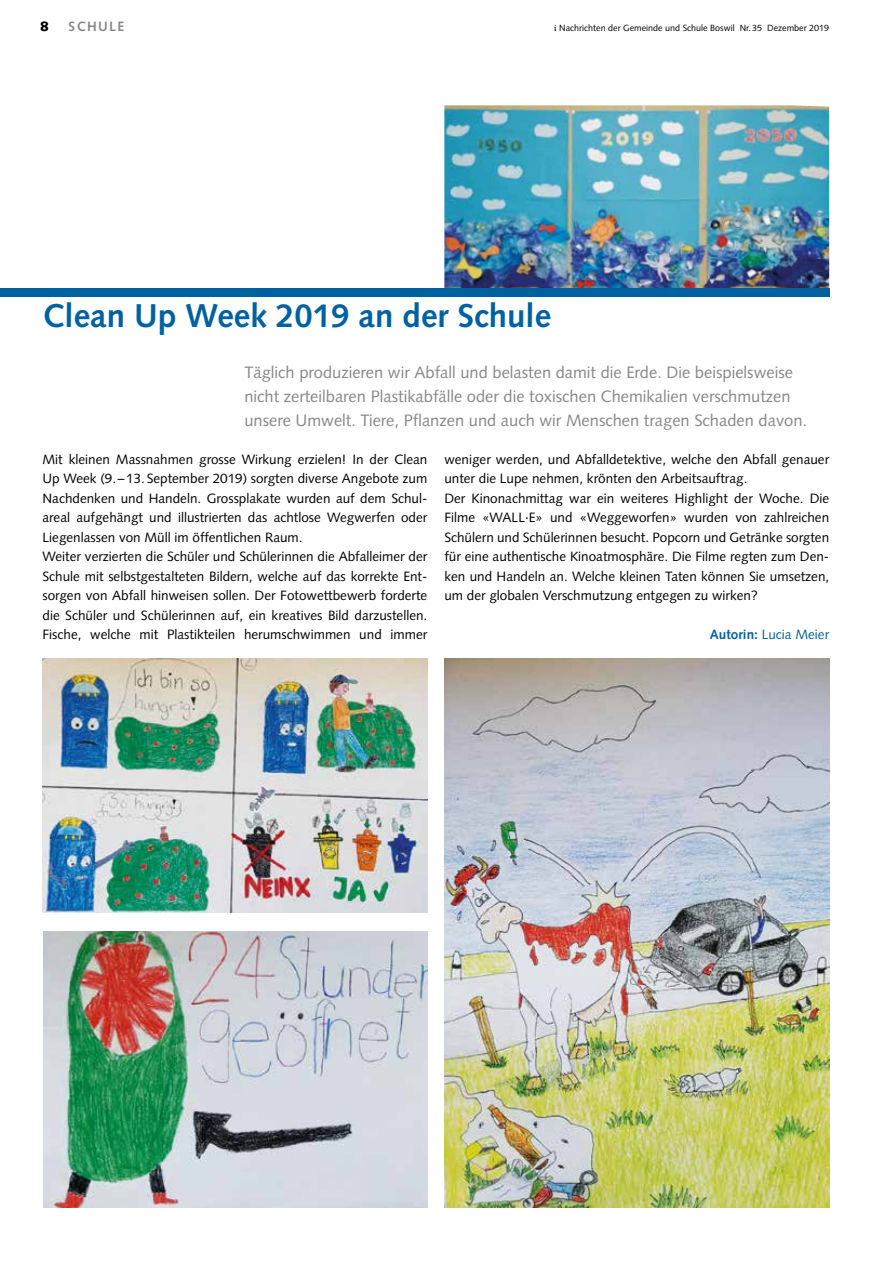
<style>
.page{position:relative;width:893px;height:1263px;background:#fff}
.page>*{position:absolute;margin:0;border:0;box-sizing:border-box;transform-origin:0 0}
.t1{font:700 33px "Syntax";color:#0061a1}
.t2{font:16.5px/24px "Syntax";color:#878787}
.t3{font:13.5px/19.5px "Syntax";color:#000}
.t4{font:13.5px "Syntax";color:#0061a1}
.t5{font:700 13.5px "Syntax";letter-spacing:.1em;color:#878787}
.t6{font:900 13.5px "Syntax";color:#000}
.t7{font:9px "Syntax";color:#000}
.s1{font-family:"Utopia Std"}
.s2{font-weight:700}
</style>
<div class="page">
<div style="left:0;top:288px;width:829px;height:9px;background:#0061a1"></div>
<img style="left:43px;top:659px;width:384px;height:253px">
<img style="left:43px;top:932px;width:384px;height:276px">
<img style="left:444px;top:659px;width:385px;height:549px">
<img style="left:444px;top:105px;width:385px;height:183px">
<p class="t6" style="left:40px;top:18px;width:10px">8</p>
<p class="t5" style="left:69px;top:19px;width:57px">SCHULE</p>
<p class="t7" style="left:554px;top:23px;width:276px"><span class="s1">i</span> Nachrichten der Gemeinde und Schule Boswil Nr.35 Dezember 2019</p>
<h1 class="t1" style="left:43px;top:297px;width:510px">Clean Up Week 2019 an der Schule</h1>
<p class="t2" style="left:244px;top:361px;width:564px">Täglich produzieren wir Abfall und belasten damit die Erde. Die beispielsweise nicht zerteilbaren Plastikabfälle oder die toxischen Chemikalien verschmutzen unsere Umwelt. Tiere, Pflanzen und auch wir Menschen tragen Schaden davon.</p>
<p class="t3" style="left:444px;top:449px;width:386px">weniger werden, und Abfalldetektive, welche den Abfall genauer unter die Lupe nehmen, krönten den Arbeitsauftrag.<br>Der Kinonachmittag war ein weiteres Highlight der Woche. Die Filme «WALL·E» und «Weggeworfen» wurden von zahlreichen Schülern und Schülerinnen besucht. Popcorn und Getränke sorgten für eine authentische Kinoatmosphäre. Die Filme regten zum Den&shy;ken und Handeln an. Welche kleinen Taten können Sie umsetzen, um der globalen Verschmutzung entgegen zu wirken?</p>
<p class="t4" style="left:710px;top:626px;width:121px"><span class="s2">Autorin:</span> Lucia Meier</p>
<p class="t3" style="left:43px;top:449px;width:386px">Mit kleinen Massnahmen grosse Wirkung erzielen! In der Clean Up Week (9. –13.September 2019) sorgten diverse Angebote zum Nachdenken und Handeln. Grossplakate wurden auf dem Schul&shy;areal aufgehängt und illustrierten das achtlose Wegwerfen oder Liegenlassen von Müll im öffentlichen Raum.<br>Weiter verzierten die Schüler und Schülerinnen die Abfalleimer der Schule mit selbstgestalteten Bildern, welche auf das korrekte Ent&shy;sorgen von Abfall hinweisen sollen. Der Fotowettbewerb forderte die Schüler und Schülerinnen auf, ein kreatives Bild darzustellen.<br>Fische, welche mit Plastikteilen herumschwimmen und immer</p>
</div>
